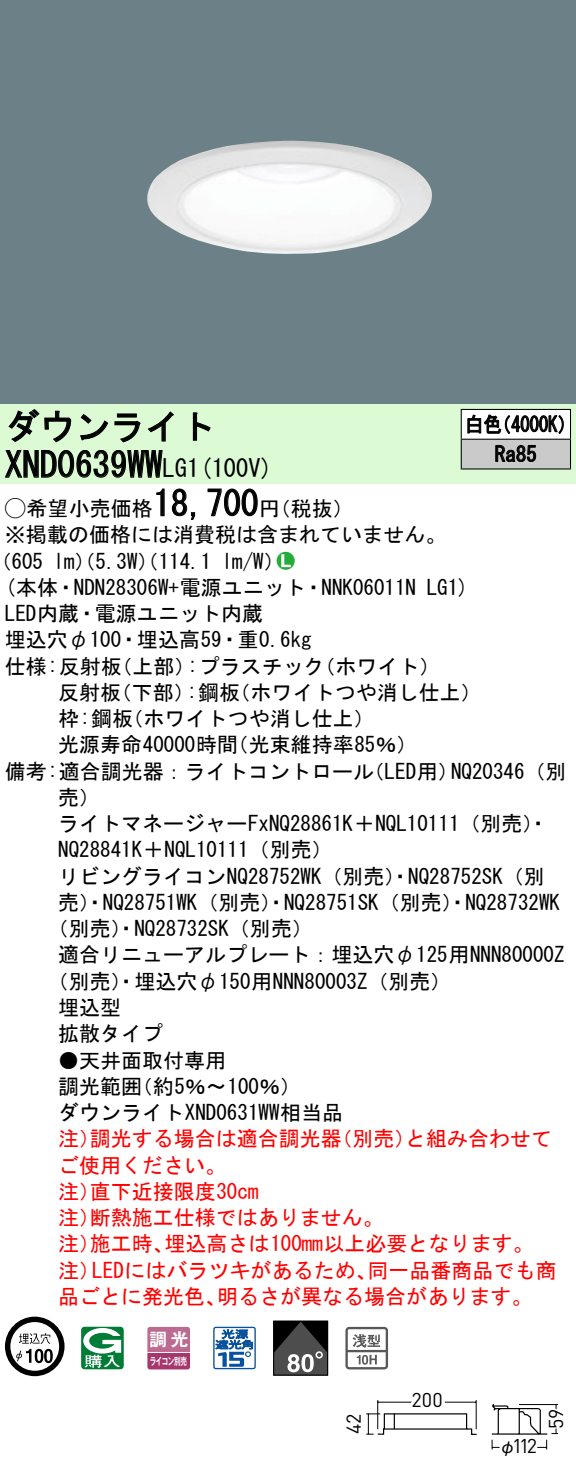
<style>
.page{position:relative;width:576px;height:1480px;background:#fff}
.page>*{position:absolute;margin:0;border:0;box-sizing:border-box;transform-origin:0 0}
.t1{font:35px "MS Gothic";color:#000}
.t2{font:24.5px "MS Gothic";color:#000}
.t3{font:21px/26.2px "MS Gothic";color:#000}
.t4{font:21px/26.2px "MS Gothic";color:#f00}
.t5{font:21px/29.8px "MS Gothic";color:#000;scale:.88 1}
.t6{font:21px "Ford Classification 1";color:#23ac38}
.t7{font:19.95px "DINOT";letter-spacing:-.025em;color:#000}
.t8{font:17.5px "Gothic MB101 Pro De Bold 90 pv RKSJ H";color:#fff}
.t9{font:17.5px "Gothic BBB Pro Medium 90 pv RKSJ H";color:#000}
.t10{font:10.15px "Gothic MB101 Pro De Bold 90 pv RKSJ H";letter-spacing:-.05em;color:#fff;scale:.65 1}
.s1{font-size:24.5px}
.s2{font-family:"Ford Classification 1"}
.s3{color:#fff}
</style>
<div class="page">
<div style="left:0;top:0;width:575px;height:404px;background:#6c8087"></div>
<img style="left:147px;top:141px;width:285px;height:113px">
<div style="left:0;top:404px;width:575px;height:79px;background:#dcfad4"></div>
<svg style="left:8px;top:409px;width:64px;height:34px"></svg>
<svg style="left:80px;top:413px;width:60px;height:30px"></svg>
<svg style="left:147px;top:411px;width:26px;height:31px"></svg>
<svg style="left:192px;top:412px;width:19px;height:29px"></svg>
<svg style="left:5px;top:450px;width:158px;height:28px"></svg>
<svg style="left:156px;top:488px;width:9px;height:29px"></svg>
<svg style="left:172px;top:488px;width:24px;height:32px"></svg>
<svg style="left:207px;top:488px;width:51px;height:29px"></svg>
<svg style="left:5px;top:1317px;width:59px;height:59px"></svg>
<svg style="left:44px;top:1349px;width:9px;height:14px"></svg>
<svg style="left:81px;top:1327px;width:43px;height:42px"></svg>
<svg style="left:147px;top:1327px;width:43px;height:42px"></svg>
<hr style="left:147px;top:1352px;width:43px;height:1px;background:#fff">
<svg style="left:213px;top:1327px;width:43px;height:42px"></svg>
<svg style="left:273px;top:1321px;width:54px;height:54px"></svg>
<svg style="left:345px;top:1327px;width:43px;height:42px"></svg>
<div style="left:461px;top:409px;width:109px;height:30px;background:#fff"></div>
<div style="left:461px;top:439px;width:109px;height:30px;background:#cacaca"></div>
<hr style="left:460px;top:409px;width:110px;height:1px;background:#000">
<hr style="left:569px;top:410px;width:2px;height:29px;background:#000">
<hr style="left:460px;top:439px;width:110px;height:1px;background:#000">
<svg style="left:460px;top:410px;width:1px;height:58px"></svg>
<hr style="left:569px;top:440px;width:2px;height:28px;background:#000">
<hr style="left:460px;top:468px;width:110px;height:2px;background:#000">
<svg style="left:467px;top:414px;width:96px;height:20px"></svg>
<svg style="left:495px;top:445px;width:41px;height:17px"></svg>
<svg style="left:491px;top:1404px;width:68px;height:46px"></svg>
<svg style="left:366px;top:1400px;width:111px;height:35px"></svg>
<h1 class="t1" style="left:5px;top:409px;width:212px">ダウンライト</h1>
<p class="t2" style="left:187px;top:456px;width:87px">(1 100 (V</p>
<h1 class="t1" style="left:5px;top:447px;width:184px">XND0639WW<span class="s1">LG</span></h1>
<h1 class="t1" style="left:153px;top:486px;width:106px">18,700</h1>
<p class="t3" style="left:5px;top:495px;width:442px"><span class="s2">A</span>希望小売価格<br>※掲載の価格には消費税は含まれていません。</p>
<p class="t6" style="left:277px;top:550px;width:19px">2<span class="s3">7</span></p>
<p class="t3" style="left:259px;top:495px;width:96px">（円税抜(</p>
<p class="t3" style="left:222px;top:548px;width:64px">l m (W/</p>
<p class="t3" style="left:-9px;top:548px;width:54px">（605</p>
<p class="t3" style="left:54px;top:548px;width:159px">lm）（5.3 ）（W 114.1</p>
<p class="t5" style="left:494px;top:409px;width:49px;text-indent:-30px">白色<br>Ra85</p>
<p class="t5" style="left:492px;top:409px;width:96px">（4000 (K</p>
<p class="t3" style="left:5px;top:574px;width:412px">(本体・NDN28306 +W 電源ユニット・NNK06011N</p>
<p class="t3" style="left:5px;top:600px;width:259px">LED内蔵・電源ユニット内蔵</p>
<p class="t3" style="left:5px;top:627px;width:308px">埋込穴φ100・埋込高59・重0.6kg</p>
<p class="t3" style="left:314px;top:653px;width:127px">（ホワイト(</p>
<p class="t3" style="left:426px;top:574px;width:44px">LG (1</p>
<p class="t3" style="left:187px;top:653px;width:139px">:プラスチック</p>
<p class="t3" style="left:5px;top:653px;width:118px">仕様:反射板</p>
<p class="t3" style="left:111px;top:653px;width:85px">（上部）</p>
<p class="t3" style="left:58px;top:679px;width:65px">反射板</p>
<p class="t3" style="left:111px;top:679px;width:85px">（下部）</p>
<p class="t3" style="left:187px;top:679px;width:55px">:鋼板</p>
<p class="t3" style="left:229px;top:679px;width:253px">（ホワイトつや消し仕上(</p>
<p class="t3" style="left:58px;top:705px;width:76px">枠:鋼板</p>
<p class="t3" style="left:122px;top:705px;width:254px">（ホワイトつや消し仕上(</p>
<p class="t3" style="left:58px;top:732px;width:181px">光源寿命40000時間</p>
<p class="t3" style="left:227px;top:732px;width:191px">（光束維持率85％(</p>
<p class="t3" style="left:5px;top:758px;width:370px">備考:適合調光器：ライトコントロール</p>
<p class="t3" style="left:58px;top:784px;width:43px">売(</p>
<p class="t3" style="left:58px;top:810px;width:492px">ライトマネージャーFxNQ28861 ＋K NQL10111（別売・(</p>
<p class="t3" style="left:58px;top:837px;width:276px">NQ28841 ＋K NQL10111（別売(</p>
<p class="t3" style="left:58px;top:863px;width:488px">リビングライコンNQ28752WK（別売）・NQ28752SK（別</p>
<p class="t3" style="left:58px;top:889px;width:503px">売）・NQ28751WK（別売）・NQ28751SK（別売）・NQ28732WK</p>
<p class="t3" style="left:48px;top:915px;width:267px">（別売）・NQ28732SK（別売(</p>
<p class="t3" style="left:58px;top:942px;width:507px">適合リニューアルプレート：埋込穴φ125用NNN80000Z</p>
<p class="t3" style="left:48px;top:968px;width:405px">（別売）・埋込穴φ150用NNN80003 （Z 別売(</p>
<p class="t3" style="left:58px;top:994px;width:65px">埋込型</p>
<p class="t3" style="left:58px;top:1020px;width:106px">拡散タイプ</p>
<p class="t3" style="left:132px;top:1047px;width:171px;text-indent:-74px">●天井面取付専用<br>（約5％〜100％(</p>
<p class="t3" style="left:363px;top:758px;width:97px">（LED用）</p>
<p class="t3" style="left:451px;top:758px;width:117px">NQ20346（別</p>
<p class="t3" style="left:58px;top:1073px;width:286px">調光範囲<br>ダウンライトXND0631WW相当品</p>
<p class="t4" style="left:90px;top:1125px;width:253px">調光する場合は適合調光器</p>
<p class="t4" style="left:331px;top:1125px;width:85px">（別売）</p>
<p class="t4" style="left:405px;top:1125px;width:148px">と組み合わせて</p>
<p class="t4" style="left:58px;top:1125px;width:43px">注）</p>
<p class="t4" style="left:58px;top:1152px;width:169px">ご使用ください。</p>
<p class="t4" style="left:90px;top:1178px;width:170px">直下近接限度30cm</p>
<p class="t4" style="left:90px;top:1178px;width:295px;text-indent:-32px">注）<br>断熱施工仕様ではありません。</p>
<p class="t4" style="left:58px;top:1204px;width:43px">注）</p>
<p class="t4" style="left:164px;top:1230px;width:370px">埋込高さは100mm以上必要となります。</p>
<p class="t4" style="left:90px;top:1230px;width:85px">施工時、</p>
<p class="t4" style="left:58px;top:1230px;width:43px">注）</p>
<p class="t4" style="left:92px;top:1257px;width:286px">LEDにはバラツキがあるため、</p>
<p class="t4" style="left:367px;top:1257px;width:190px">同一品番商品でも商</p>
<p class="t4" style="left:58px;top:1257px;width:43px">注）</p>
<p class="t4" style="left:58px;top:1283px;width:169px">品ごとに発光色、</p>
<p class="t4" style="left:217px;top:1283px;width:317px">明るさが異なる場合があります。</p>
<p class="t8" style="left:149px;top:1325px;width:41px">調光</p>
<p class="t10" style="left:150px;top:1352px;width:59px">ライコン別売</p>
<p class="t7" style="left:340px;top:1434px;width:22px;rotate:-90deg">42</p>
<p class="t7" style="left:411px;top:1386px;width:33px">200</p>
<p class="t7" style="left:512px;top:1432px;width:27px">112</p>
<p class="t9" style="left:498px;top:1432px;width:19px">φ</p>
<p class="t7" style="left:542px;top:1428px;width:21px;rotate:-90deg">59</p>
</div>
